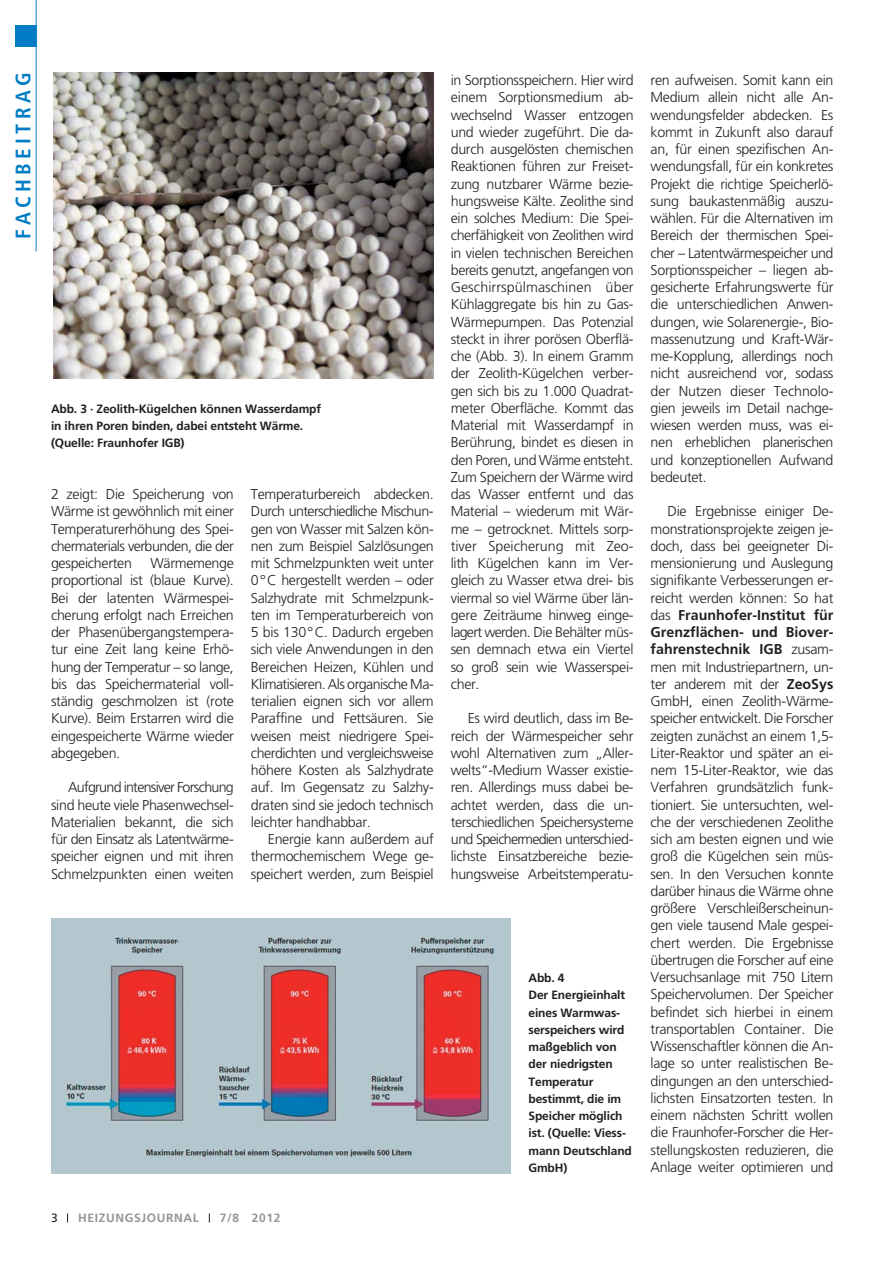
<style>
.page{position:relative;width:893px;height:1263px;background:#fff}
.page>*{position:absolute;margin:0;border:0;box-sizing:border-box;transform-origin:0 0}
.t1{font:700 condensed 21px "Frutiger LT Com";letter-spacing:.21em;color:#007dc5}
.t2{font:300 14.25px/17.2px "Frutiger LT Com";letter-spacing:-.02em;color:#231f20;text-align:justify}
.t3{font:700 12px/17.2px "Frutiger LT Com";letter-spacing:-.01em;color:#231f20}
.t4{font:700 12px "Frutiger LT Com";letter-spacing:.055em;color:#939598}
.t5{font:12px "Frutiger";color:#231f20}
.s1{font-weight:700}
</style>
<div class="page">
<div style="left:15px;top:26px;width:21px;height:21px;background:#007dc5"></div>
<hr style="left:36px;top:0;width:1px;height:251px;background:#007dc5">
<img style="left:54px;top:72px;width:380px;height:306px">
<img style="left:51px;top:918px;width:459px;height:255px">
<h1 class="t1" style="left:15px;top:239px;width:168px;rotate:-90deg">FACHBEITRAG</h1>
<p class="t3" style="left:51px;top:401px;width:272px">Abb. 3 · Zeolith-Kügelchen können Wasserdampf in ihren Poren binden, dabei entsteht Wärme. (Quelle: Fraunhofer IGB)</p>
<p class="t2" style="left:51px;top:487px;width:184px">2 zeigt: Die Speicherung von Wärme ist gewöhnlich mit einer Temperaturerhöhung des Spei&shy;chermaterials verbunden, die der gespeicherten</p>
<p class="t2" style="left:51px;top:556px;width:184px;text-indent:99px">Wärmemenge proportional ist (blaue Kurve).<br>Bei der latenten Wärmespei&shy;cherung erfolgt nach Erreichen der Phasenübergangstempera&shy;tur eine Zeit lang keine Erhö&shy;hung der Temperatur – so lange, bis das Speichermaterial voll&shy;ständig geschmolzen ist (rote Kurve). Beim Erstarren wird die eingespeicherte Wärme wieder abgegeben.</p>
<p class="t2" style="left:51px;top:780px;width:184px;text-indent:17px">Aufgrund intensiver Forschung sind heute viele Phasenwechsel-Materialien bekannt, die sich für den Einsatz als Latentwärme - speicher eignen und mit ihren Schmelzpunkten einen weiten</p>
<p class="t2" style="left:251px;top:487px;width:184px">Temperaturbereich abdecken.<br>Durch unterschiedliche Mischun&shy;gen von Wasser mit Salzen kön&shy;nen zum Beispiel Salzlösungen mit Schmelzpunkten weit unter 0 ° C hergestellt werden – oder Salzhydrate mit Schmelzpunk&shy;ten im Temperaturbereich von 5 bis 130 ° C. Dadurch ergeben sich viele Anwendungen in den Bereichen Heizen, Kühlen und Klimatisieren. Als organische Ma&shy;terialien eignen sich vor allem Paraffine und Fettsäuren. Sie weisen meist niedrigere Spei&shy;cherdichten und vergleichsweise höhere Kosten als Salzhydrate auf. Im Gegensatz zu Salzhy&shy;draten sind sie jedoch technisch leichter handhabbar.</p>
<p class="t2" style="left:251px;top:832px;width:184px;text-indent:17px">Energie kann außerdem auf thermochemischem Wege ge&shy;speichert werden, zum Beispiel</p>
<p class="t5" style="left:51px;top:1213px;width:8px">3</p>
<p class="t4" style="left:78px;top:1213px;width:122px">HEIZUNGSJOURNAL</p>
<p class="t4" style="left:220px;top:1213px;width:62px">7/8 2012</p>
<p class="t2" style="left:451px;top:73px;width:184px">in Sorptionsspeichern. Hier wird einem Sorptionsmedium ab&shy;wechselnd Wasser entzogen und wieder zugeführt. Die da&shy;durch ausgelösten chemischen Reaktionen führen zur Freiset&shy;zung nutzbarer Wärme bezie&shy;hungsweise Kälte. Zeolithe sind ein solches Medium: Die Spei&shy;cherfähigkeit von Zeolithen wird in vielen technischen Bereichen bereits genutzt, angefangen von Geschirrspülmaschinen über Kühlaggregate bis hin zu Gas-Wärmepumpen. Das Potenzial steckt in ihrer porösen Oberflä&shy;che (Abb. 3). In einem Gramm der Zeolith-Kügelchen verber&shy;gen sich bis zu 1.000 Quadrat&shy;meter Oberfläche. Kommt das Material mit Wasserdampf in Berührung, bindet es diesen in den Poren, und Wärme entsteht.<br>Zum Speichern der Wärme wird das Wasser entfernt und das Material – wiederum mit Wär&shy;me – getrocknet. Mittels sorp - tiver Speicherung mit Zeo - lith Kügelchen kann im Ver&shy;gleich zu Wasser etwa drei- bis viermal so viel Wärme über län&shy;gere Zeit räume hinweg einge - lagert werden. Die Behälter müs - sen demnach etwa ein Viertel so groß sein wie Wasserspei&shy;cher.</p>
<p class="t2" style="left:451px;top:711px;width:184px;text-indent:17px">Es wird deutlich, dass im Be&shy;reich der Wärmespeicher sehr wohl Alternativen zum „Aller&shy;welts“-Medium Wasser existie&shy;ren. Allerdings muss dabei be&shy;achtet werden, dass die un - terschiedlichen Speichersysteme und Speichermedien unterschied&shy;lichste Einsatzbereiche bezie&shy;hungsweise Arbeitstemperatu-</p>
<p class="t3" style="left:529px;top:970px;width:105px">Abb. 4<br>Der Energieinhalt eines Warmwas&shy;serspeichers wird maßgeblich von der niedrigsten<br>Temperatur bestimmt, die im<br>Speicher möglich ist. (Quelle: Viess&shy;mann Deutschland<br>GmbH)</p>
<p class="t2" style="left:651px;top:73px;width:184px">ren aufweisen. Somit kann ein Medium allein nicht alle An&shy;wendungsfelder abdecken. Es kommt in Zukunft also darauf an, für einen spezifischen An&shy;wendungsfall, für ein konkretes Projekt die richtige Speicherlö&shy;sung baukastenmäßig auszu&shy;wählen. Für die Alternativen im Bereich der thermischen Spei&shy;cher – Latentwärmespeicher und Sorptionsspeicher – liegen ab&shy;gesicherte Erfahrungswerte für die unterschiedlichen Anwen&shy;dungen, wie Solarenergie-, Bio&shy;massenutzung und Kraft-Wär&shy;me-Kopplung, allerdings noch nicht ausreichend vor, sodass der Nutzen dieser Technolo - gien jeweils im Detail nachge&shy;wiesen werden muss, was ei&shy;nen erheblichen planerischen und konzeptionellen Aufwand bedeutet.</p>
<p class="t2" style="left:651px;top:504px;width:184px;text-indent:17px">Die Ergebnisse einiger De&shy;monstrationsprojekte zeigen je&shy;doch, dass bei geeigneter Di&shy;mensionierung und Auslegung signifikante Verbesserungen er&shy;reicht werden können: So hat das <span class="s1">Fraunhofer-Institut für Grenzflächen- und Biover&shy;fahrenstechnik IGB</span> zusam&shy;men mit Industriepartnern, un&shy;ter anderem mit der <span class="s1">ZeoSys </span>GmbH, einen Zeolith-Wärme - speicher entwickelt. Die Forscher zeigten zunächst an einem 1,5- Liter-Reaktor und später an ei&shy;nem 15-Liter-Reaktor, wie das Verfahren grundsätzlich funk&shy;tioniert. Sie untersuchten, wel&shy;che der verschiedenen Zeolithe sich am besten eignen und wie groß die Kügelchen sein müs&shy;sen. In den Versuchen konnte darüber hinaus die Wärme ohne größere Verschleißerscheinun&shy;gen viele tausend Male gespei&shy;chert werden. Die Ergebnisse übertrugen die Forscher auf eine Versuchsanlage mit 750 Litern Speichervolumen. Der Speicher befindet sich hierbei in einem transportablen Container. Die Wissenschaftler können die An&shy;lage so unter realistischen Be&shy;dingungen an den unterschied&shy;lichsten Einsatzorten testen. In einem nächsten Schritt wollen die Fraunhofer-Forscher die Her&shy;stellungskosten reduzieren, die Anlage weiter optimieren und</p>
</div>
